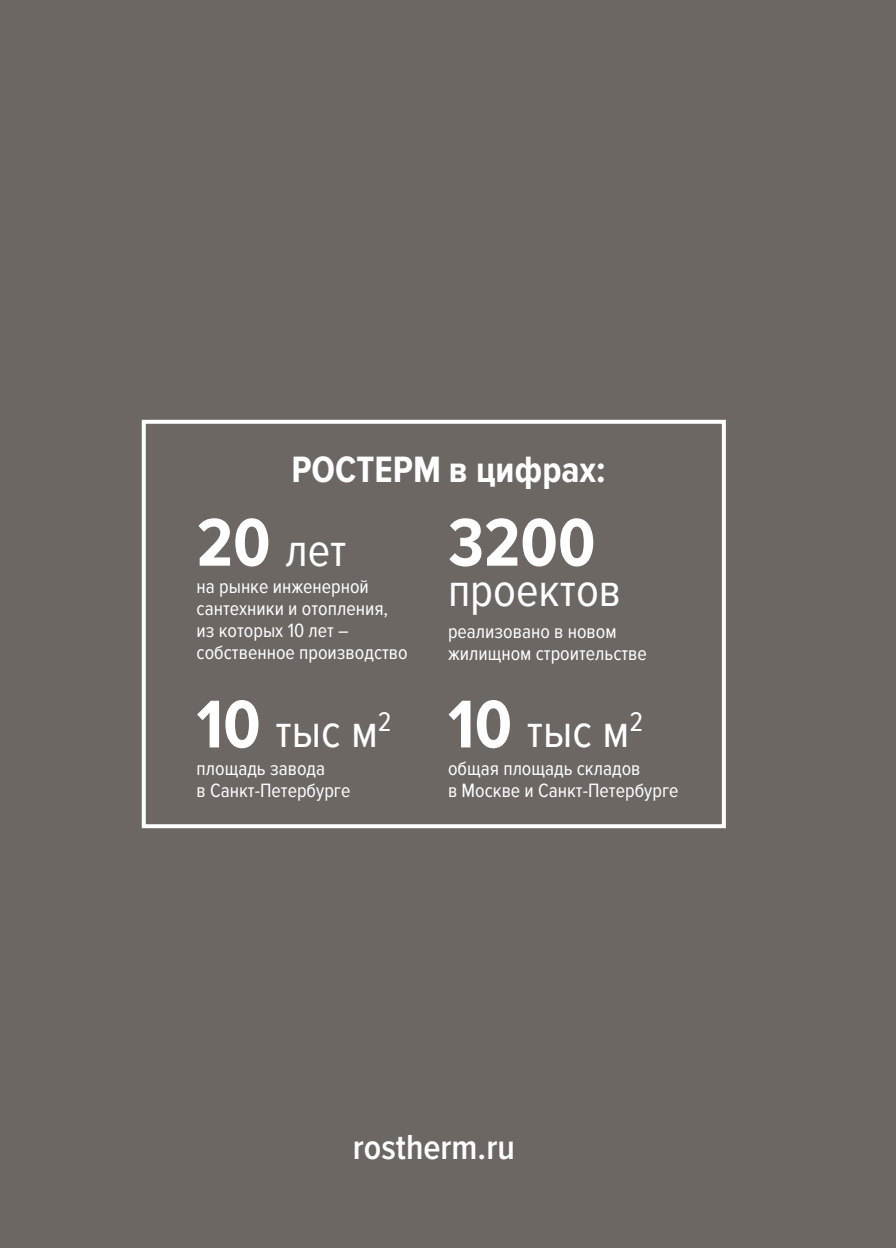
<style>
.page{position:relative;width:896px;height:1248px;background:#fff}
.page>*{position:absolute;margin:0;border:0;box-sizing:border-box;transform-origin:0 0}
.Основной_текст{font:700 70px "Proxima Nova Cond";color:#fff}
.Основной_текст-2{font:48px "Proxima Nova Cond";color:#fff}
.t1{font:700 38px "Proxima Nova Cond";color:#fff}
.t2{font:600 36px "Proxima Nova Cond";color:#fff}
.Основной_текст-3{font:20px/22px "Proxima Nova Cond";color:#fff}
.s1{font-weight:700;font-size:70px}
</style>
<div class="page">
<div style="left:0;top:0;width:896px;height:1247px;background:#6d6764"></div>
<div style="left:142px;top:420px;width:584px;height:408px;border:4px solid #fff"></div>
<p class="t1" style="left:291px;top:448px;width:316px">РОСТЕРМ в цифрах:</p>
<p class="Основной_текст-2" style="left:197px;top:523px;width:151px"><span class="s1">20</span> лет</p>
<p class="Основной_текст-3" style="left:197px;top:576px;width:213px">на рынке инженерной сантехники и отопления, из которых 10 лет – собственное производство</p>
<p class="Основной_текст-2" style="left:197px;top:704px;width:197px"><span class="s1">10</span> тыс м<sup>2</sup></p>
<p class="Основной_текст-3" style="left:197px;top:757px;width:130px">площадь завода</p>
<p class="Основной_текст-3" style="left:197px;top:779px;width:155px">в Санкт-Петербурге</p>
<p class="Основной_текст" style="left:448px;top:503px;width:149px">3200</p>
<p class="Основной_текст-2" style="left:448px;top:563px;width:175px">проектов</p>
<p class="Основной_текст-3" style="left:448px;top:620px;width:200px">реализовано в новом жилищном строительстве</p>
<p class="Основной_текст-2" style="left:448px;top:704px;width:197px"><span class="s1">10</span> тыс м<sup>2</sup></p>
<p class="Основной_текст-3" style="left:448px;top:757px;width:194px">общая площадь складов</p>
<p class="Основной_текст-3" style="left:448px;top:779px;width:232px">в Москве и Санкт-Петербурге</p>
<p class="t2" style="left:353px;top:1126px;width:164px">rostherm.ru</p>
</div>
